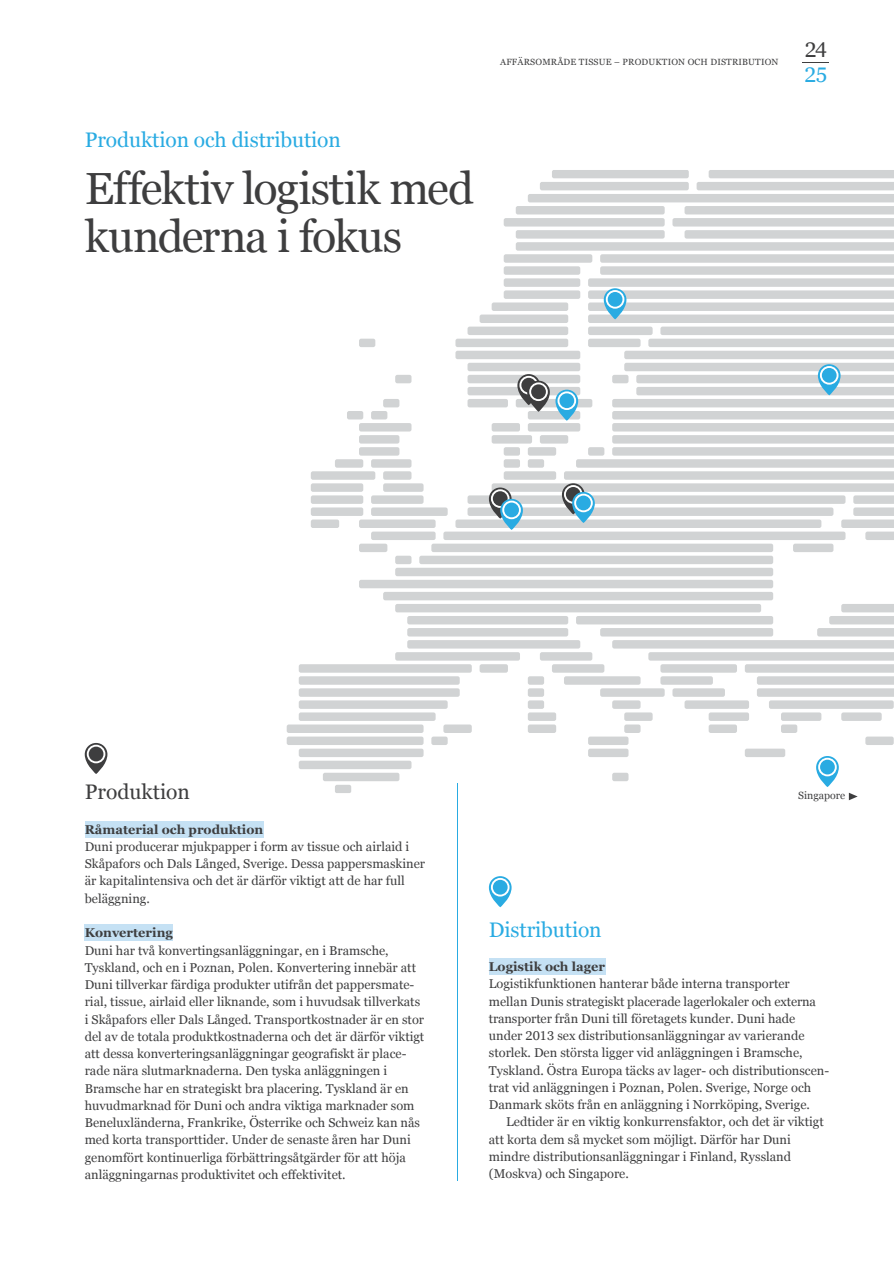
<style>
.page{position:relative;width:894px;height:1263px;background:#fff}
.page>*{position:absolute;margin:0;border:0;box-sizing:border-box;transform-origin:0 0}
.t1{font:45px/48px "Georgiafor Duni";letter-spacing:-.025em;color:#3e3e3f}
.t2{font:21px "Georgiafor Duni";letter-spacing:-.005em;color:#29abe2}
.t3{font:21px "Georgiafor Duni";color:#3e3e3f}
.t4{font:12.75px/17.2px "Georgiafor Duni";color:#3e3e3f}
.t5{font:700 12.75px "Georgiafor Duni";color:#3e3e3f}
.t6{font:10.5px "Georgiafor Duni";color:#3e3e3f}
.t7{font:9px "Georgiafor Duni";letter-spacing:.02em;color:#3e3e3f}
</style>
<div class="page">
<svg style="left:802px;top:62px;width:27px;height:1px"></svg>
<div style="left:85px;top:820px;width:178px;height:17px;background:#c5e1f4"></div>
<div style="left:85px;top:924px;width:88px;height:16px;background:#c5e1f4"></div>
<svg style="left:286px;top:170px;width:608px;height:623px"></svg>
<svg style="left:85px;top:742px;width:22px;height:32px"></svg>
<svg style="left:87px;top:744px;width:18px;height:19px"></svg>
<div style="left:89px;top:746px;width:14px;height:15px;background:#3e3e3f;border-radius:50%"></div>
<svg style="left:489px;top:487px;width:22px;height:31px"></svg>
<svg style="left:491px;top:489px;width:18px;height:19px"></svg>
<div style="left:493px;top:491px;width:14px;height:15px;background:#3e3e3f;border-radius:50%"></div>
<svg style="left:562px;top:483px;width:22px;height:31px"></svg>
<svg style="left:564px;top:485px;width:18px;height:18px"></svg>
<div style="left:566px;top:487px;width:14px;height:14px;background:#3e3e3f;border-radius:50%"></div>
<svg style="left:517px;top:374px;width:23px;height:31px"></svg>
<svg style="left:519px;top:376px;width:19px;height:18px"></svg>
<div style="left:521px;top:378px;width:15px;height:14px;background:#3e3e3f;border-radius:50%"></div>
<svg style="left:527px;top:380px;width:23px;height:32px"></svg>
<svg style="left:529px;top:382px;width:19px;height:19px"></svg>
<div style="left:531px;top:384px;width:15px;height:15px;background:#3e3e3f;border-radius:50%"></div>
<svg style="left:489px;top:876px;width:22px;height:31px"></svg>
<svg style="left:491px;top:877px;width:18px;height:19px"></svg>
<div style="left:493px;top:879px;width:14px;height:15px;background:#29abe2;border-radius:50%"></div>
<svg style="left:817px;top:364px;width:23px;height:31px"></svg>
<svg style="left:819px;top:366px;width:19px;height:18px"></svg>
<div style="left:821px;top:368px;width:15px;height:14px;background:#29abe2;border-radius:50%"></div>
<svg style="left:603px;top:288px;width:23px;height:31px"></svg>
<svg style="left:605px;top:290px;width:19px;height:18px"></svg>
<div style="left:607px;top:292px;width:15px;height:15px;background:#29abe2;border-radius:50%"></div>
<svg style="left:500px;top:499px;width:23px;height:31px"></svg>
<svg style="left:502px;top:500px;width:19px;height:19px"></svg>
<div style="left:504px;top:502px;width:15px;height:15px;background:#29abe2;border-radius:50%"></div>
<svg style="left:572px;top:492px;width:23px;height:31px"></svg>
<svg style="left:574px;top:493px;width:18px;height:19px"></svg>
<div style="left:576px;top:495px;width:15px;height:15px;background:#29abe2;border-radius:50%"></div>
<svg style="left:555px;top:389px;width:23px;height:31px"></svg>
<svg style="left:557px;top:391px;width:19px;height:19px"></svg>
<div style="left:559px;top:393px;width:15px;height:15px;background:#29abe2;border-radius:50%"></div>
<div style="left:489px;top:958px;width:116px;height:16px;background:#c5e1f4"></div>
<hr style="left:457px;top:783px;width:1px;height:397px;background:#29abe2">
<svg style="left:816px;top:755px;width:22px;height:32px"></svg>
<svg style="left:818px;top:757px;width:18px;height:19px"></svg>
<div style="left:820px;top:759px;width:14px;height:15px;background:#29abe2;border-radius:50%"></div>
<svg style="left:848px;top:792px;width:9px;height:8px"></svg>
<h2 class="t2" style="left:85px;top:127px;width:257px">Produktion och distribution</h2>
<h1 class="t1" style="left:85px;top:165px;width:390px">Effektiv logistik med kunderna i fokus</h1>
<p class="t7" style="left:500px;top:57px;width:280px">AFFÄRSOMRÅDE TISSUE – PRODUKTION OCH DISTRIBUTION</p>
<h2 class="t3" style="left:804px;top:37px;width:24px">24</h2>
<h2 class="t2" style="left:804px;top:62px;width:25px">25</h2>
<h2 class="t3" style="left:85px;top:779px;width:107px">Produktion</h2>
<p class="t5" style="left:85px;top:821px;width:180px">Råmaterial och produktion</p>
<p class="t4" style="left:85px;top:838px;width:342px">Duni producerar mjukpapper i form av tissue och airlaid i Skåpafors och Dals Långed, Sverige. Dessa pappersmaskiner är kapitalintensiva och det är därför viktigt att de har full beläggning.</p>
<p class="t5" style="left:85px;top:924px;width:90px">Konvertering</p>
<p class="t4" style="left:85px;top:941px;width:341px">Duni har två konvertingsanläggningar, en i Bramsche, Tyskland, och en i Poznan, Polen. Konvertering innebär att Duni tillverkar färdiga produkter utifrån det pappersmate&shy;rial, tissue, airlaid eller liknande, som i huvudsak tillverkats i Skåpafors eller Dals Långed. Transportkostnader är en stor del av de totala produktkostnaderna och det är därför viktigt att dessa konverteringsanläggningar geografiskt är place&shy;rade nära slutmarknaderna. Den tyska anläggningen i Bramsche har en strategiskt bra placering. Tyskland är en huvudmarknad för Duni och andra viktiga marknader som Beneluxländerna, Frankrike, Österrike och Schweiz kan nås med korta transporttider. Under de senaste åren har Duni genomfört kontinuerliga förbättringsåtgärder för att höja anläggningarnas produktivitet och effektivitet.</p>
<p class="t6" style="left:798px;top:789px;width:48px">Singapore</p>
<h2 class="t2" style="left:489px;top:916px;width:114px">Distribution</h2>
<p class="t5" style="left:489px;top:958px;width:118px">Logistik och lager</p>
<p class="t4" style="left:489px;top:975px;width:342px">Logistikfunktionen hanterar både interna transporter mellan Dunis strategiskt placerade lagerlokaler och externa transporter från Duni till företagets kunder. Duni hade under 2013 sex distributionsanläggningar av varierande storlek. Den största ligger vid anläggningen i Bramsche, Tyskland. Östra Europa täcks av lager- och distributionscen&shy;trat vid anläggningen i Poznan, Polen. Sverige, Norge och Danmark sköts från en anläggning i Norrköping, Sverige.</p>
<p class="t4" style="left:489px;top:1113px;width:336px;text-indent:17px">Ledtider är en viktig konkurrensfaktor, och det är viktigt att korta dem så mycket som möjligt. Därför har Duni mindre distributionsanläggningar i Finland, Ryssland (Moskva) och Singapore.</p>
</div>
